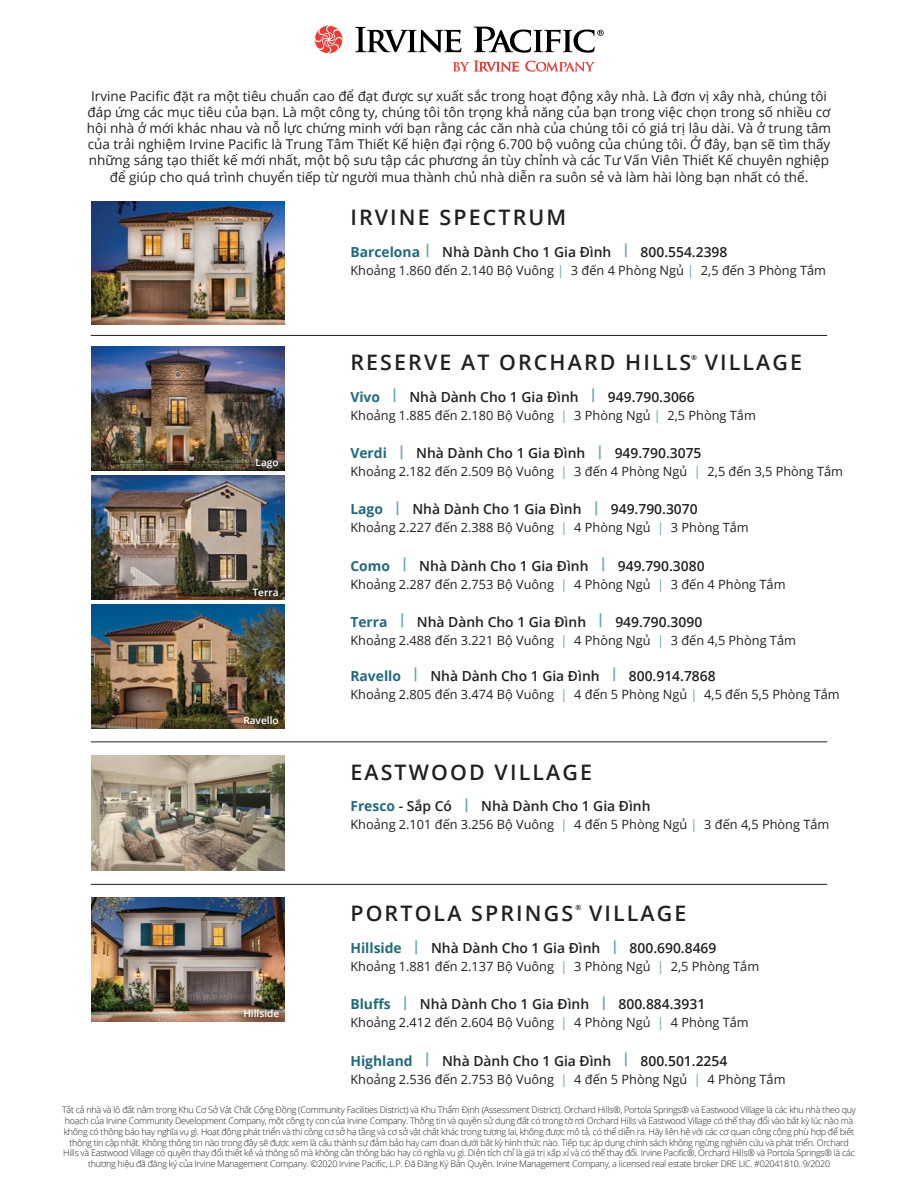
<style>
.page{position:relative;width:918px;height:1188px;background:#fff}
.page>*{position:absolute;margin:0;border:0;box-sizing:border-box;transform-origin:0 0}
.t1{font:600 21.3px "Open Sans";letter-spacing:.1em;color:#231f20}
.t2{font:600 13.8px "Open Sans";color:#231f20}
.t3{font:13.5px/16.2px "Open Sans";color:#231f20;text-align:center}
.t4{font:12.75px "Open Sans";color:#231f20}
.t5{font:600 10.05px "Open Sans";color:#fff}
.t6{font:300 9px/10.8px "Open Sans";letter-spacing:-.03em;color:#231f20;text-align:center}
.t7{font:600 7.2px "Open Sans";color:#231f20}
.s1{font-weight:700;color:#226a7e}
.s2{color:#62a5b3}
</style>
<div class="page">
<hr style="left:91px;top:335px;width:736px;height:1px;background:#231f20">
<img style="left:91px;top:604px;width:193px;height:125px">
<div style="left:236px;top:708px;width:50px;height:24px;background:#231f20;opacity:.75"></div>
<img style="left:91px;top:475px;width:193px;height:125px">
<div style="left:245px;top:580px;width:41px;height:24px;background:#231f20;opacity:.75"></div>
<img style="left:91px;top:346px;width:193px;height:125px">
<div style="left:248px;top:451px;width:38px;height:26px;background:#231f20;opacity:.75"></div>
<svg style="left:314px;top:25px;width:29px;height:29px"></svg>
<svg style="left:355px;top:27px;width:106px;height:25px"></svg>
<svg style="left:474px;top:27px;width:130px;height:26px"></svg>
<svg style="left:525px;top:61px;width:70px;height:11px"></svg>
<svg style="left:453px;top:61px;width:66px;height:10px"></svg>
<img style="left:92px;top:897px;width:193px;height:125px">
<div style="left:236px;top:1001px;width:51px;height:24px;background:#231f20;opacity:.75"></div>
<img style="left:91px;top:201px;width:193px;height:124px">
<hr style="left:91px;top:884px;width:736px;height:1px;background:#231f20">
<hr style="left:91px;top:742px;width:736px;height:1px;background:#231f20">
<img style="left:92px;top:756px;width:193px;height:114px">
<p class="t3" style="left:87px;top:87px;width:746px">Irvine Pacific đặt ra một tiêu chuẩn cao để đạt được sự xuất sắc trong hoạt động xây nhà. Là đơn vị xây nhà, chúng tôi đáp ứng các mục tiêu của bạn. Là một công ty, chúng tôi tôn trọng khả năng của bạn trong việc chọn trong số nhiều cơ hội nhà ở mới khác nhau và nỗ lực chứng minh với bạn rằng các căn nhà của chúng tôi có giá trị lâu dài. Và ở trung tâm của trải nghiệm Irvine Pacific là Trung Tâm Thiết Kế hiện đại rộng 6.700 bộ vuông của chúng tôi. Ở đây, bạn sẽ tìm thấy những sáng tạo thiết kế mới nhất, một bộ sưu tập các phương án tùy chỉnh và các Tư Vấn Viên Thiết Kế chuyên nghiệp để giúp cho quá trình chuyển tiếp từ người mua thành chủ nhà diễn ra suôn sẻ và làm hài lòng bạn nhất có thể.</p>
<h1 class="t1" style="left:350px;top:203px;width:217px">IRVINE SPECTRUM</h1>
<h2 class="t2" style="left:350px;top:242px;width:379px"><span class="s1">Barcelona</span> <sup>|</sup> Nhà Dành Cho 1 Gia Đình <sup>|</sup> 800.554.2398</h2>
<h3 class="t4" style="left:350px;top:261px;width:477px">Khoảng 1.860 đến 2.140 Bộ Vuông <span class="s2">|</span> 3 đến 4 Phòng Ngủ <span class="s2">|</span> 2,5 đến 3 Phòng Tắm</h3>
<p class="t5" style="left:256px;top:456px;width:25px">Lago</p>
<p class="t5" style="left:253px;top:585px;width:28px">Terra</p>
<p class="t5" style="left:243px;top:714px;width:37px">Ravello</p>
<p class="t5" style="left:243px;top:1007px;width:37px">Hillside</p>
<h1 class="t1" style="left:350px;top:348px;width:342px">RESERVE AT ORCHARD HILLS</h1>
<p class="t7" style="left:691px;top:352px;width:7px">®</p>
<h1 class="t1" style="left:705px;top:348px;width:99px">VILLAGE</h1>
<h2 class="t2" style="left:350px;top:387px;width:346px"><span class="s1">Vivo</span> <sup>|</sup> Nhà Dành Cho 1 Gia Đình <sup>|</sup> 949.790.3066</h2>
<h3 class="t4" style="left:350px;top:407px;width:407px">Khoảng 1.885 đến 2.180 Bộ Vuông <span class="s2">|</span> 3 Phòng Ngủ <span class="s2">|</span> 2,5 Phòng Tắm</h3>
<h2 class="t2" style="left:350px;top:444px;width:353px"><span class="s1">Verdi</span> <sup>|</sup> Nhà Dành Cho 1 Gia Đình <sup>|</sup> 949.790.3075</h2>
<h3 class="t4" style="left:350px;top:463px;width:494px">Khoảng 2.182 đến 2.509 Bộ Vuông <span class="s2">|</span> 3 đến 4 Phòng Ngủ <span class="s2">|</span> 2,5 đến 3,5 Phòng Tắm</h3>
<h2 class="t2" style="left:350px;top:500px;width:349px"><span class="s1">Lago</span> <sup>|</sup> Nhà Dành Cho 1 Gia Đình <sup>|</sup> 949.790.3070</h2>
<h3 class="t4" style="left:350px;top:519px;width:400px">Khoảng 2.227 đến 2.388 Bộ Vuông <span class="s2">|</span> 4 Phòng Ngủ <span class="s2">|</span> 3 Phòng Tắm</h3>
<h2 class="t2" style="left:350px;top:556px;width:356px"><span class="s1">Como</span> <sup>|</sup> Nhà Dành Cho 1 Gia Đình <sup>|</sup> 949.790.3080</h2>
<h3 class="t4" style="left:350px;top:575px;width:437px">Khoảng 2.287 đến 2.753 Bộ Vuông <span class="s2">|</span> 4 Phòng Ngủ <span class="s2">|</span> 3 đến 4 Phòng Tắm</h3>
<h2 class="t2" style="left:350px;top:612px;width:353px"><span class="s1">Terra</span> <sup>|</sup> Nhà Dành Cho 1 Gia Đình <sup>|</sup> 949.790.3090</h2>
<h3 class="t4" style="left:350px;top:632px;width:447px">Khoảng 2.488 đến 3.221 Bộ Vuông <span class="s2">|</span> 4 Phòng Ngủ <span class="s2">|</span> 3 đến 4,5 Phòng Tắm</h3>
<h2 class="t2" style="left:350px;top:666px;width:367px"><span class="s1">Ravello</span> <sup>|</sup> Nhà Dành Cho 1 Gia Đình <sup>|</sup> 800.914.7868</h2>
<h3 class="t4" style="left:350px;top:686px;width:491px">Khoảng 2.805 đến 3.474 Bộ Vuông <span class="s2">|</span> 4 đến 5 Phòng Ngủ <span class="s2">|</span> 4,5 đến 5,5 Phòng Tắm</h3>
<h1 class="t1" style="left:350px;top:758px;width:243px">EASTWOOD VILLAGE</h1>
<h2 class="t2" style="left:350px;top:797px;width:302px"><span class="s1">Fresco</span> - Sắp Có <sup>|</sup> Nhà Dành Cho 1 Gia Đình</h2>
<h3 class="t4" style="left:350px;top:816px;width:480px">Khoảng 2.101 đến 3.256 Bộ Vuông <span class="s2">|</span> 4 đến 5 Phòng Ngủ <span class="s2">|</span> 3 đến 4,5 Phòng Tắm</h3>
<h1 class="t1" style="left:350px;top:898px;width:224px">PORTOLA SPRINGS</h1>
<p class="t7" style="left:575px;top:903px;width:7px">®</p>
<h1 class="t1" style="left:589px;top:898px;width:99px">VILLAGE</h1>
<h2 class="t2" style="left:350px;top:939px;width:368px"><span class="s1">Hillside</span> <sup>|</sup> Nhà Dành Cho 1 Gia Đình <sup>|</sup> 800.690.8469</h2>
<h3 class="t4" style="left:350px;top:958px;width:410px">Khoảng 1.881 đến 2.137 Bộ Vuông <span class="s2">|</span> 3 Phòng Ngủ <span class="s2">|</span> 2,5 Phòng Tắm</h3>
<h2 class="t2" style="left:350px;top:995px;width:356px"><span class="s1">Bluffs</span> <sup>|</sup> Nhà Dành Cho 1 Gia Đình <sup>|</sup> 800.884.3931</h2>
<h3 class="t4" style="left:350px;top:1014px;width:400px">Khoảng 2.412 đến 2.604 Bộ Vuông <span class="s2">|</span> 4 Phòng Ngủ <span class="s2">|</span> 4 Phòng Tắm</h3>
<h2 class="t2" style="left:350px;top:1051px;width:378px"><span class="s1">Highland</span> <sup>|</sup> Nhà Dành Cho 1 Gia Đình <sup>|</sup> 800.501.2254</h2>
<h3 class="t4" style="left:350px;top:1070px;width:437px">Khoảng 2.536 đến 2.753 Bộ Vuông <span class="s2">|</span> 4 đến 5 Phòng Ngủ <span class="s2">|</span> 4 Phòng Tắm</h3>
<p class="t6" style="left:62px;top:1104px;width:795px">Tất cả nhà và lô đất nằm trong Khu Cơ Sở Vật Chất Cộng Đồng (Community Facilities District) và Khu Thẩm Định (Assessment District). Orchard Hills®, Portola Springs® và Eastwood Village là các khu nhà theo quy hoạch của Irvine Community Development Company, một công ty con của Irvine Company. Thông tin và quyền sử dụng đất có trong tờ rơi Orchard Hills và Eastwood Village có thể thay đổi vào bất kỳ lúc nào mà không có thông báo hay nghĩa vụ gì. Hoạt động phát triển và thi công cơ sở hạ tầng và cơ sở vật chất khác trong tương lai, không được mô tả, có thể diễn ra. Hãy liên hệ với các cơ quan công cộng phù hợp để biết thông tin cập nhật. Không thông tin nào trong đây sẽ được xem là cấu thành sự đảm bảo hay cam đoan dưới bất kỳ hình thức nào. Tiếp tục áp dụng chính sách không ngừng nghiên cứu và phát triển. Orchard Hills và Eastwood Village có quyền thay đổi thiết kế và thông số mà không cần thông báo hay có nghĩa vụ gì. Diện tích chỉ là giá trị xấp xỉ và có thể thay đổi. Irvine Pacific®, Orchard Hills® và Portola Springs® là các thương hiệu đã đăng ký của Irvine Management Company. ©2020 Irvine Pacific, L.P. Đã Đăng Ký Bản Quyền. Irvine Management Company, a licensed real estate broker DRE LIC. #02041810. 9/2020</p>
</div>
